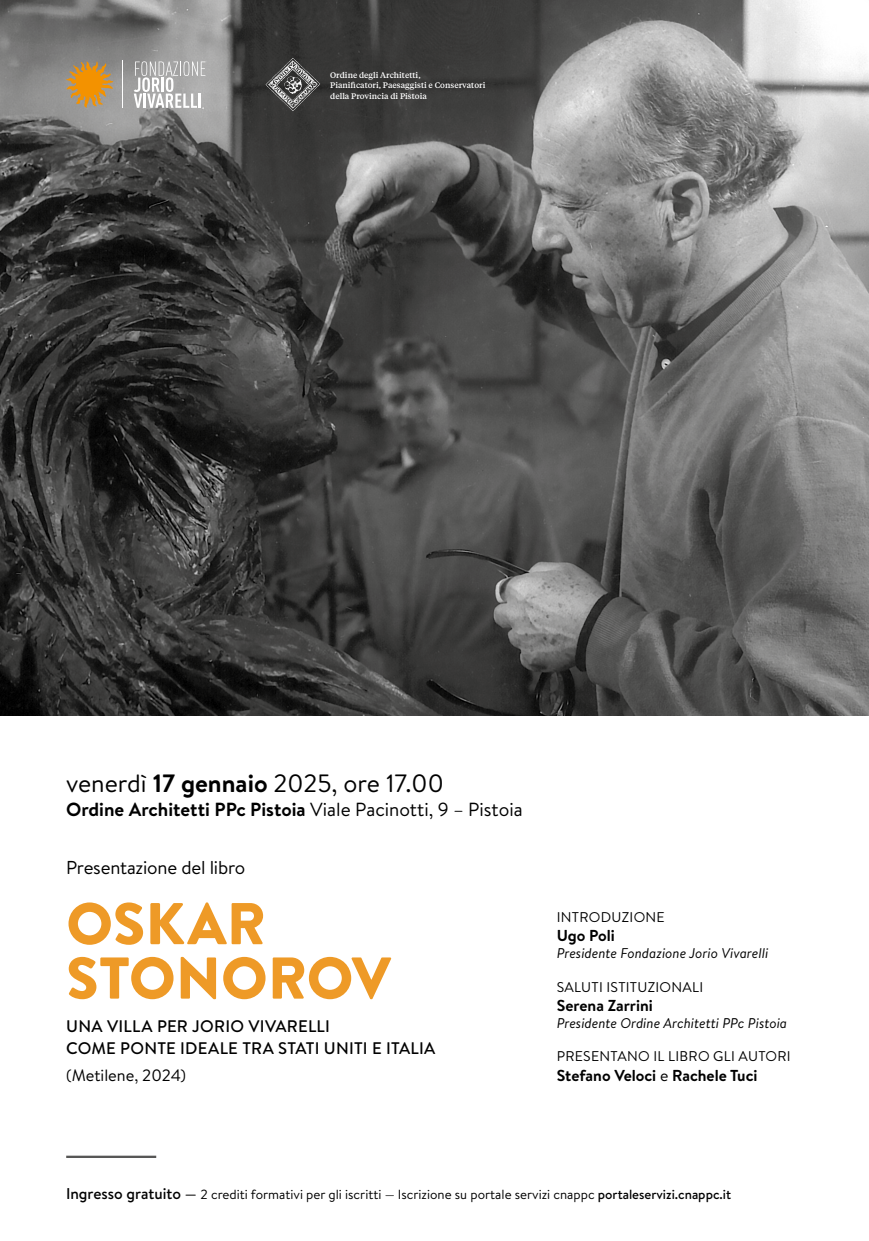
<style>
.page{position:relative;width:869px;height:1241px;background:#fff}
.page>*{position:absolute;margin:0;border:0;box-sizing:border-box;transform-origin:0 0}
.t1{font:900 58.8px/54.3px "Brandon Text";letter-spacing:.005em;color:#ee9a27}
.t2{font:25.03px "Brandon Text";color:#000}
.t3{font:700 18.99px "Brandon Text";color:#000}
.t4{font:18.64px "Brandon Text";letter-spacing:-.01em;color:#000}
.t5{font:500 16.71px/21.9px "Brandon Text";letter-spacing:.015em;color:#000}
.t6{font:16.36px "Brandon Text";color:#000}
.t7{font:700 15.84px "Brandon Text";color:#000}
.t8{font:italic 14.09px "Brandon Text";color:#000}
.t9{font:14.09px "Brandon Text";letter-spacing:.02em;color:#000}
.t10{font:13.21px "Brandon Text";color:#000}
.t11{font:500 8.14px/10.2px "Tiempos Text";color:#fff}
.s1{font-weight:700}
.s2{font-weight:400}
.s3{font-weight:500;font-size:15.58px}
.s4{font-weight:500}
</style>
<div class="page">
<img style="left:0;top:0;width:868px;height:715px">
<hr style="left:66px;top:1155px;width:90px;height:2px;background:#575756">
<svg style="left:134px;top:61px;width:71px;height:47px"></svg>
<svg style="left:66px;top:61px;width:47px;height:47px;background:#c1924b"></svg>
<hr style="left:122px;top:60px;width:1px;height:48px;background:#fff">
<img style="left:264px;top:56px;width:57px;height:56px">
<p class="t11" style="left:330px;top:70px;width:157px">Ordine degli Architetti,<br>Pianificatori, Paesaggisti e Conservatori della Provincia di Pistoia</p>
<h2 class="t2" style="left:66px;top:766px;width:379px">venerdì <span class="s1">17 gennaio</span> 2025, ore 17.00</h2>
<h3 class="t3" style="left:66px;top:796px;width:458px">Ordine Architetti PPc Pistoia <span class="s2">Viale Pacinotti, 9 – Pistoia</span></h3>
<h3 class="t4" style="left:66px;top:854px;width:180px">Presentazione del libro</h3>
<h1 class="t1" style="left:66px;top:895px;width:326px">OSKAR<br>STONOROV</h1>
<p class="t5" style="left:66px;top:1014px;width:370px">UNA VILLA PER JORIO VIVARELLI<br>COME PONTE IDEALE TRA STATI UNITI E ITALIA</p>
<p class="t9" style="left:556px;top:907px;width:109px">INTRODUZIONE</p>
<p class="t7" style="left:556px;top:924px;width:59px">Ugo Poli</p>
<p class="t8" style="left:556px;top:943px;width:213px">Presidente Fondazione Jorio Vivarelli</p>
<p class="t9" style="left:556px;top:976px;width:148px">SALUTI ISTITUZIONALI</p>
<p class="t7" style="left:556px;top:994px;width:98px">Serena Zarrini</p>
<p class="t8" style="left:556px;top:1012px;width:232px">Presidente Ordine Architetti PPc Pistoia</p>
<p class="t9" style="left:556px;top:1046px;width:235px">PRESENTANO IL LIBRO GLI AUTORI</p>
<p class="t6" style="left:66px;top:1063px;width:121px">(Metilene, 2024)</p>
<p class="t7" style="left:556px;top:1063px;width:202px">Stefano Veloci <span class="s2">e</span> Rachele Tuci</p>
<p class="t10" style="left:66px;top:1184px;width:666px"><span class="s3">Ingresso gratuito —</span> 2 crediti formativi per gli iscritti — Iscrizione su portale servizi cnappc <span class="s4">portaleservizi.cnappc.it</span></p>
</div>
